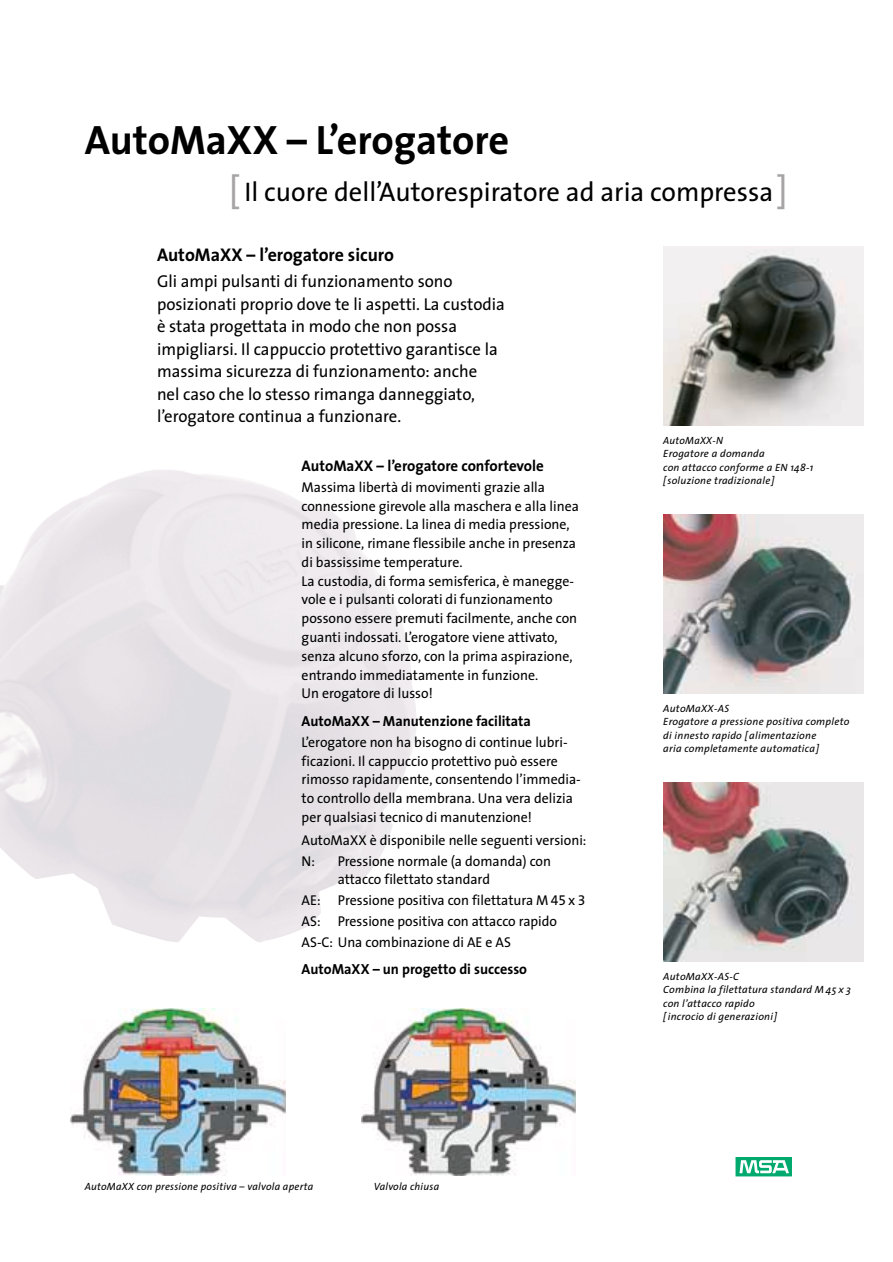
<style>
.page{position:relative;width:893px;height:1262px;background:#fff}
.page>*{position:absolute;margin:0;border:0;box-sizing:border-box;transform-origin:0 0}
.t1{font:700 41.25px "The Sans Spezial";color:#000}
.t2{font:27px "The Sans Spezial";color:#000}
.t3{font:700 18.45px "The Sans Spezial";color:#000}
.t4{font:17.25px/22.5px "The Sans Spezial";color:#000}
.t5{font:700 15.45px "The Sans Spezial";color:#000}
.t6{font:700 14.7px "The Sans Spezial";color:#000}
.t7{font:14.25px/18.8px "The Sans Spezial";color:#000}
.t8{font:italic 10.5px/13.5px "The Sans";letter-spacing:.025em;color:#000}
.s1{font-size:36px;color:#a7a4a5}
</style>
<div class="page">
<img style="left:663px;top:514px;width:200px;height:179px">
<img style="left:663px;top:247px;width:200px;height:178px">
<img style="left:663px;top:782px;width:200px;height:179px">
<img style="left:361px;top:1008px;width:214px;height:167px">
<img style="left:71px;top:1008px;width:214px;height:167px">
<div style="left:736px;top:1157px;width:55px;height:18px;background:#00a96e"></div>
<div style="left:736px;top:1157px;width:55px;height:18px;border:1px solid #00a96e"></div>
<svg style="left:739px;top:1160px;width:50px;height:13px"></svg>
<h1 class="t1" style="left:85px;top:124px;width:426px">AutoMaXX – L’erogatore</h1>
<h2 class="t2" style="left:229px;top:181px;width:559px"><span class="s1">[</span>Il cuore dell’Autorespiratore ad aria compressa<span class="s1">]</span></h2>
<p class="t3" style="left:157px;top:247px;width:238px">AutoMaXX – l’erogatore sicuro</p>
<p class="t4" style="left:157px;top:272px;width:349px">Gli ampi pulsanti di funzionamento sono posizionati proprio dove te li aspetti. La custodia è stata progettata in modo che non possa impigliarsi. Il cappuccio protettivo garantisce la massima sicurezza di funzionamento: anche<br>nel caso che lo stesso rimanga danneggiato, l’erogatore continua a funzionare.</p>
<p class="t5" style="left:301px;top:460px;width:244px">AutoMaXX – l’erogatore confortevole</p>
<p class="t7" style="left:301px;top:479px;width:279px">Massima libertà di movimenti grazie alla connessione girevole alla maschera e alla linea media pressione. La linea di media pressione, in silicone, rimane flessibile anche in presenza di bassissime temperature.<br>La custodia, di forma semisferica, è manegge&shy;vole e i pulsanti colorati di funzionamento possono essere premuti facilmente, anche con guanti indossati. L’erogatore viene attivato, senza alcuno sforzo, con la prima aspirazione, entrando immediatamente in funzione.<br>Un erogatore di lusso!</p>
<p class="t6" style="left:301px;top:715px;width:231px">AutoMaXX – Manutenzione facilitata</p>
<p class="t7" style="left:301px;top:734px;width:280px">L’erogatore non ha bisogno di continue lubri&shy;ficazioni. Il cappuccio protettivo può essere rimosso rapidamente, consentendo l’immedia&shy;to controllo della membrana. Una vera delizia per qualsiasi tecnico di manutenzione!</p>
<p class="t7" style="left:301px;top:831px;width:286px;line-height:20.9px">AutoMaXX è disponibile nelle seguenti versioni:<br>N:</p>
<p class="t7" style="left:337px;top:853px;width:215px">Pressione normale (a domanda) con attacco filettato standard</p>
<p class="t7" style="left:301px;top:891px;width:285px;line-height:20.9px">AE: Pressione positiva con filettatura M 45 x 3<br>AS: Pressione positiva con attacco rapido<br>AS-C: Una combinazione di AE e AS</p>
<p class="t6" style="left:301px;top:963px;width:227px">AutoMaXX – un progetto di successo</p>
<p class="t8" style="left:85px;top:1181px;width:230px">AutoMaXX con pressione positiva – valvola aperta</p>
<p class="t8" style="left:374px;top:1181px;width:67px">Valvola chiusa</p>
<p class="t8" style="left:663px;top:434px;width:152px">AutoMaXX-N<br>Erogatore a domanda<br>con attacco conforme a EN 148-1 [soluzione tradizionale]</p>
<p class="t8" style="left:663px;top:702px;width:188px">AutoMaXX-AS<br>Erogatore a pressione positiva completo di innesto rapido [alimentazione<br>aria completamente automatica]</p>
<p class="t8" style="left:663px;top:970px;width:189px">AutoMaXX-AS-C<br>Combina la filettatura standard M 45 x 3 con l’attacco rapido<br>[incrocio di generazioni]</p>
</div>
